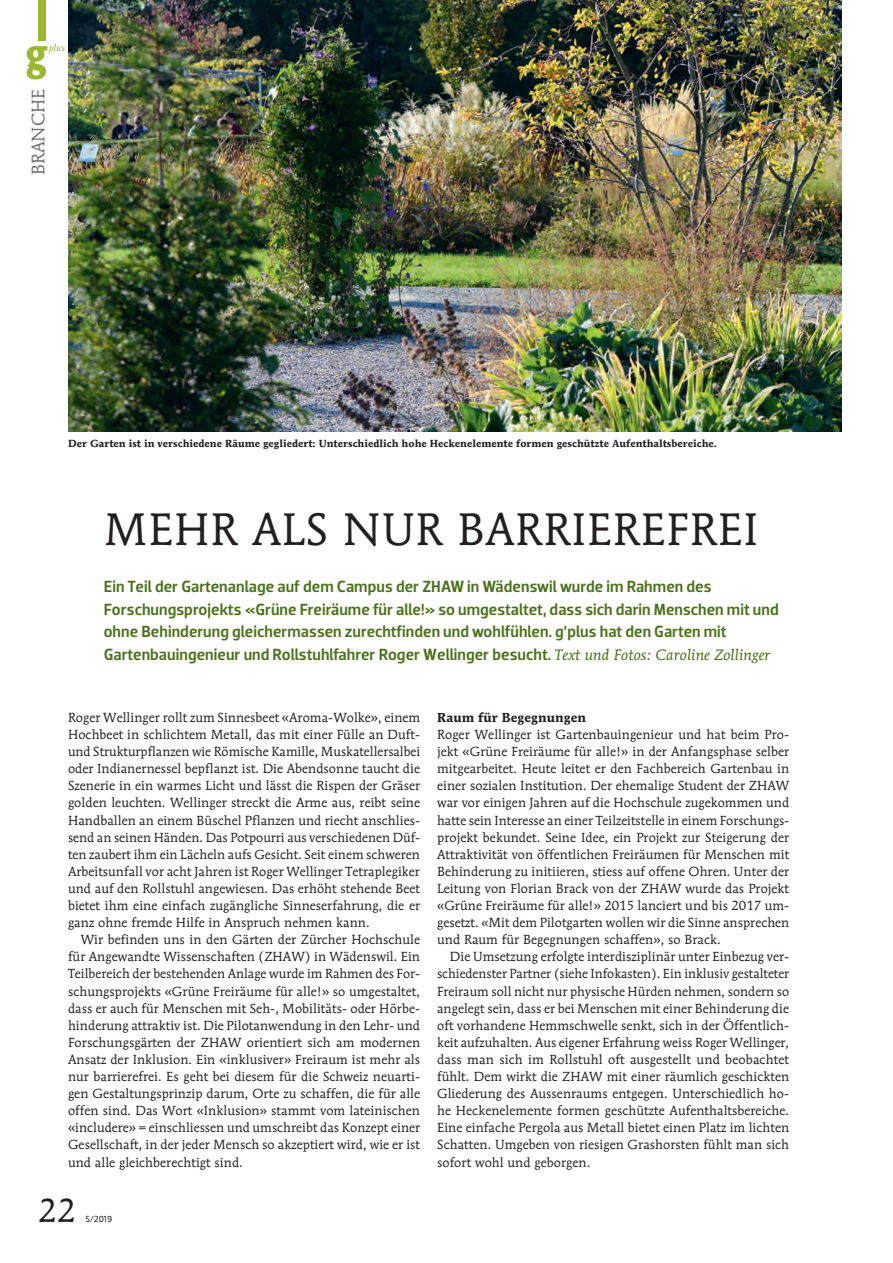
<style>
.page{position:relative;width:893px;height:1263px;background:#fff}
.page>*{position:absolute;margin:0;border:0;box-sizing:border-box;transform-origin:0 0}
.t1{font:45px "Mendoza Roman";letter-spacing:.02em;color:#231f20}
.t2{font:33px "Mendoza Roman";color:#231f20}
.t3{font:18px "Mendoza Roman";letter-spacing:.005em;color:#6f7073}
.t4{font:500 16.5px/22.5px "Dobra";letter-spacing:.005em;color:#4b711c}
.t5{font:13.05px/17.1px "Mendoza Roman";letter-spacing:.005em;color:#231f20;text-align:justify}
.t6{font:700 12.9px "Mendoza Roman";letter-spacing:.005em;color:#231f20}
.t7{font:700 10.2px "Mendoza Roman";letter-spacing:.005em;color:#231f20}
.t8{font:9px "Dobra";color:#231f20}
.s1{font-family:"Mendoza Roman";font-weight:400;font-style:italic;font-size:15px}
</style>
<div class="page">
<div style="left:38px;top:0;width:8px;height:40px;background:#99b930"></div>
<svg style="left:27px;top:44px;width:38px;height:36px"></svg>
<img style="left:68px;top:0;width:774px;height:431px">
<h3 class="t3" style="left:27px;top:175px;width:87px;rotate:-90deg">BRANCHE</h3>
<p class="t7" style="left:68px;top:437px;width:651px">Der Garten ist in verschiedene Räume gegliedert: Unterschiedlich hohe Heckenelemente formen geschützte Aufenthaltsbereiche.</p>
<h1 class="t1" style="left:104px;top:502px;width:656px">MEHR ALS NUR BARRIEREFREI</h1>
<p class="t4" style="left:104px;top:575px;width:676px">Ein Teil der Gartenanlage auf dem Campus der ZHAW in Wädenswil wurde im Rahmen des Forschungsprojekts «Grüne Freiräume für alle!» so umgestaltet, dass sich darin Menschen mit und ohne Behinderung gleichermassen zurechtfinden und wohlfühlen. g’plus hat den Garten mit Gartenbauingenieur und Rollstuhlfahrer Roger Wellinger besucht. <span class="s1">Text und Fotos: Caroline Zollinger</span></p>
<p class="t5" style="left:68px;top:709px;width:354px">Roger Wellinger rollt zum Sinnesbeet «Aroma-Wolke», einem Hochbeet in schlichtem Metall, das mit einer Fülle an Duft&shy;und Strukturpflanzen wie Römische Kamille, Muskatellersalbei oder Indianernessel bepflanzt ist. Die Abendsonne taucht die Szenerie in ein warmes Licht und lässt die Rispen der Gräser golden leuchten. Wellinger streckt die Arme aus, reibt seine Handballen an einem Büschel Pflanzen und riecht anschlies&shy;send an seinen Händen. Das Potpourri aus verschiedenen Düf&shy;ten zaubert ihm ein Lächeln aufs Gesicht. Seit einem schweren Arbeitsunfall vor acht Jahren ist Roger Wellinger Tetraplegiker und auf den Rollstuhl angewiesen. Das erhöht stehende Beet bietet ihm eine einfach zugängliche Sinneserfahrung, die er ganz ohne fremde Hilfe in Anspruch nehmen kann.</p>
<p class="t5" style="left:68px;top:931px;width:354px;text-indent:13px">Wir befinden uns in den Gärten der Zürcher Hochschule für Angewandte Wissenschaften (ZHAW) in Wädenswil. Ein Teilbereich der bestehenden Anlage wurde im Rahmen des For&shy;schungsprojekts «Grüne Freiräume für alle!» so umgestaltet, dass er auch für Menschen mit Seh-, Mobilitäts- oder Hörbe&shy;hinderung attraktiv ist. Die Pilotanwendung in den Lehr- und Forschungsgärten der ZHAW orientiert sich am modernen Ansatz der Inklusion. Ein «inklusiver» Freiraum ist mehr als nur barrierefrei. Es geht bei diesem für die Schweiz neuarti&shy;gen Gestaltungsprinzip darum, Orte zu schaffen, die für alle offen sind. Das Wort «Inklusion» stammt vom lateinischen «includere» = einschliessen und umschreibt das Konzept einer Gesellschaft, in der jeder Mensch so akzeptiert wird, wie er ist und alle gleichberechtigt sind.</p>
<p class="t6" style="left:437px;top:709px;width:150px">Raum für Begegnungen</p>
<p class="t5" style="left:437px;top:726px;width:354px">Roger Wellinger ist Gartenbauingenieur und hat beim Pro&shy;jekt «Grüne Freiräume für alle!» in der Anfangsphase selber mitgearbeitet. Heute leitet er den Fachbereich Gartenbau in einer sozialen Institution. Der ehemalige Student der ZHAW war vor einigen Jahren auf die Hochschule zugekommen und hatte sein Interesse an einer Teilzeitstelle in einem Forschungs&shy;projekt bekundet. Seine Idee, ein Projekt zur Steigerung der Attraktivität von öffentlichen Freiräumen für Menschen mit Behinderung zu initiieren, stiess auf offene Ohren. Unter der Leitung von Florian Brack von der ZHAW wurde das Projekt «Grüne Freiräume für alle!» 2015 lanciert und bis 2017 um&shy;gesetzt. «Mit dem Pilotgarten wollen wir die Sinne ansprechen und Raum für Begegnungen schaffen», so Brack.</p>
<p class="t5" style="left:437px;top:948px;width:354px;text-indent:13px">Die Umsetzung erfolgte interdisziplinär unter Einbezug ver&shy;schiedenster Partner (siehe Infokasten). Ein inklusiv gestalteter Freiraum soll nicht nur physische Hürden nehmen, sondern so angelegt sein, dass er bei Menschen mit einer Behinderung die oft vorhandene Hemmschwelle senkt, sich in der Öffentlich&shy;keit aufzuhalten. Aus eigener Erfahrung weiss Roger Wellinger, dass man sich im Rollstuhl oft ausgestellt und beobachtet fühlt. Dem wirkt die ZHAW mit einer räumlich geschickten Gliederung des Aussenraums entgegen. Unterschiedlich ho&shy;he Heckenelemente formen geschützte Aufenthaltsbereiche.<br>Eine einfache Pergola aus Metall bietet einen Platz im lichten Schatten. Umgeben von riesigen Grashorsten fühlt man sich sofort wohl und geborgen.</p>
<h2 class="t2" style="left:38px;top:1190px;width:39px">22</h2>
<p class="t8" style="left:86px;top:1213px;width:28px">5/2019</p>
</div>
